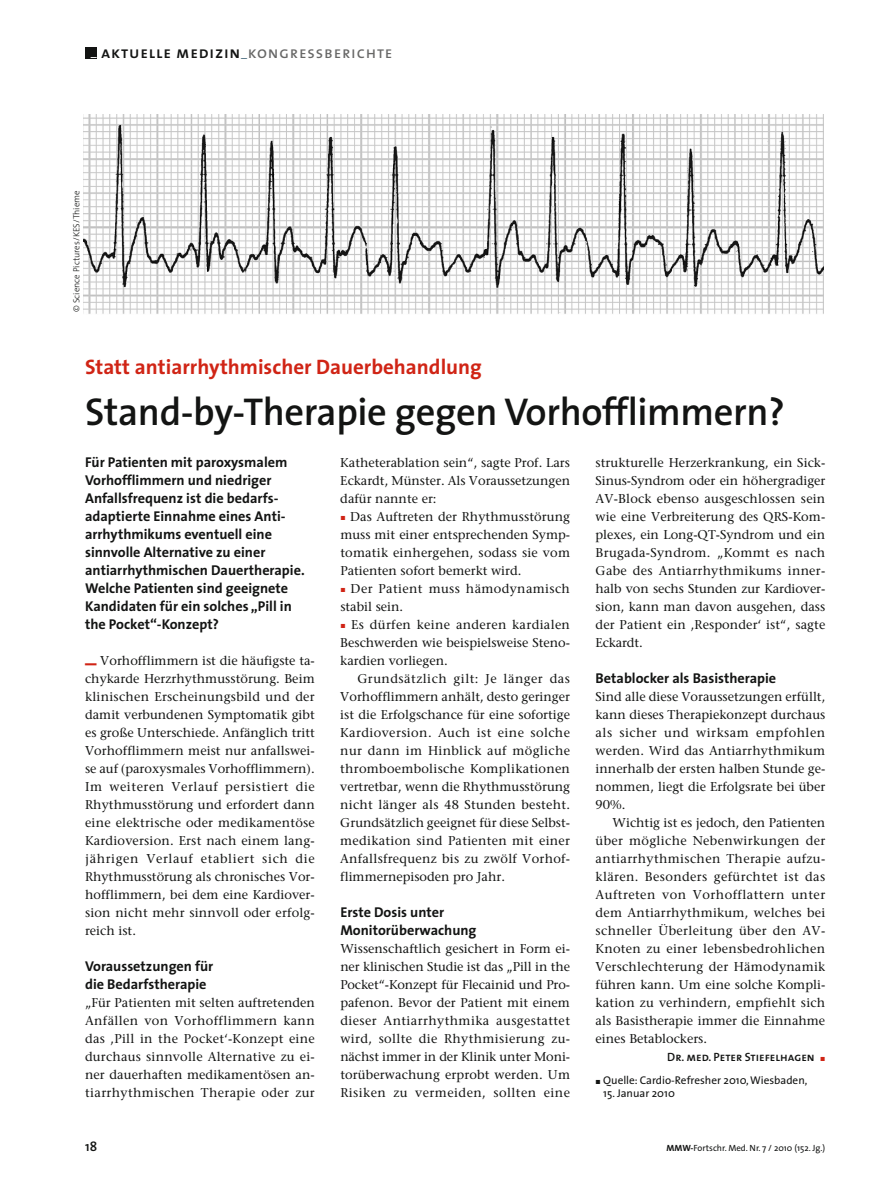
<style>
.page{position:relative;width:893px;height:1191px;background:#fff}
.page>*{position:absolute;margin:0;border:0;box-sizing:border-box;transform-origin:0 0}
.t1{font:600 39px "The Sans";letter-spacing:-.01em;color:#131413}
.t2{font:700 21px "The Sans";color:#d02415}
.t3{font:16.5px "The Sans Caps";letter-spacing:.05em;color:#676766}
.t4{font:700 14.25px/18px "The Sans";color:#131413}
.t5{font:600 13.5px "The Sans";color:#131413}
.t6{font:12.75px/18px "Stone Serif";color:#131413;text-align:justify}
.t7{font:12px "The Sans Semi Bold Caps";color:#131413}
.t8{font:11.25px "The Sans";color:#131413}
.t9{font:9px "The Sans";color:#131413}
.t10{font:300 9px "The Sans";color:#131413}
.s1{font-family:"The Sans Semi Bold Caps";color:#131413}
.s2{font-family:"The Sans Semi Bold Expert";font-size:6px;color:#d02415}
.s3{font-family:"The Sans";font-weight:900;color:#d02415}
.s4{font-family:"The Sans Expert";font-size:6px}
.s5{font-weight:700}
</style>
<div class="page">
<div style="left:85px;top:47px;width:12px;height:12px;background:#131413"></div>
<img style="left:83px;top:114px;width:740px;height:200px">
<p class="t3" style="left:91px;top:43px;width:303px"><sub>–</sub> <span class="s1">aktuelle medizin</span><sub>–</sub>kongressberichte</p>
<p class="t10" style="left:73px;top:312px;width:123px;rotate:-90deg">© Science Pictures/KES/Thieme</p>
<h2 class="t2" style="left:85px;top:358px;width:398px">Statt antiarrhythmischer Dauerbehandlung</h2>
<h1 class="t1" style="left:85px;top:397px;width:701px">Stand-by-Therapie gegen Vorhofflimmern?</h1>
<p class="t4" style="left:85px;top:455px;width:221px">Für Patienten mit paroxysmalem<br>Vorhofflimmern und niedriger<br>Anfallsfrequenz ist die bedarfs&shy;adaptierte Einnahme eines Anti&shy;arrhythmikums eventuell eine sinnvolle Alternative zu einer antiarrhythmischen Dauertherapie.<br>Welche Patienten sind geeignete<br>Kandidaten für ein solches „Pill in the Pocket“-Konzept?</p>
<p class="t6" style="left:340px;top:455px;width:231px;text-align:left">Katheterablation sein“, sagte Prof. Lars<br>Eckardt, Münster. Als Voraussetzungen dafür nannte er:<br><span class="s2">ó</span> Das Auftreten der Rhythmusstörung muss mit einer entsprechenden Symp&shy;tomatik einhergehen, sodass sie vom<br>Patienten sofort bemerkt wird.<br><span class="s2">ó</span> Der Patient muss hämodynamisch stabil sein.<br><span class="s2">ó</span> Es dürfen keine anderen kardialen<br>Beschwerden wie beispielsweise Steno&shy;kardien vorliegen.</p>
<p class="t6" style="left:340px;top:671px;width:231px;text-indent:17px">Grundsätzlich gilt: Je länger das Vorhofflimmern anhält, desto geringer ist die Erfolgschance für eine sofortige Kardioversion. Auch ist eine solche nur dann im Hinblick auf mögliche thromboembolische Komplikationen vertretbar, wenn die Rhythmusstörung nicht länger als 48 Stunden besteht.<br>Grundsätzlich geeignet für diese Selbst&shy;medikation sind Patienten mit einer Anfallsfrequenz bis zu zwölf Vorhof&shy;flimmernepisoden pro Jahr.</p>
<p class="t4" style="left:340px;top:905px;width:138px">Erste Dosis unter<br>Monitorüberwachung</p>
<p class="t6" style="left:340px;top:941px;width:231px">Wissenschaftlich gesichert in Form ei&shy;ner klinischen Studie ist das „Pill in the Pocket“-Konzept für Flecainid und Pro&shy;pafenon. Bevor der Patient mit einem dieser Antiarrhythmika ausgestattet wird, sollte die Rhythmisierung zu&shy;nächst immer in der Klinik unter Moni&shy;torüberwachung erprobt werden. Um Risiken zu vermeiden, sollten eine</p>
<p class="t6" style="left:595px;top:455px;width:231px">strukturelle Herzerkrankung, ein Sick-Sinus-Syndrom oder ein höhergradiger AV-Block ebenso ausgeschlossen sein wie eine Verbreiterung des QRS-Kom&shy;plexes, ein Long-QT-Syndrom und ein Brugada-Syndrom. „Kommt es nach Gabe des Antiarrhythmikums inner&shy;halb von sechs Stunden zur Kardiover&shy;sion, kann man davon ausgehen, dass der Patient ein ,Responder‘ ist“, sagte Eckardt.</p>
<p class="t4" style="left:595px;top:671px;width:182px">Betablocker als Basistherapie</p>
<p class="t6" style="left:595px;top:689px;width:231px">Sind alle diese Voraussetzungen erfüllt, kann dieses Therapiekonzept durchaus als sicher und wirksam empfohlen werden. Wird das Antiarrhythmikum innerhalb der ersten halben Stunde ge&shy;nommen, liegt die Erfolgsrate bei über 90%.</p>
<p class="t6" style="left:595px;top:815px;width:231px;text-indent:17px">Wichtig ist es jedoch, den Patienten über mögliche Nebenwirkungen der antiarrhythmischen Therapie aufzu&shy;klären. Besonders gefürchtet ist das Auftreten von Vorhofflattern unter dem Antiarrhythmikum, welches bei schneller Überleitung über den AV-Knoten zu einer lebensbedrohlichen Verschlechterung der Hämodynamik führen kann. Um eine solche Kompli&shy;kation zu verhindern, empfiehlt sich als Basistherapie immer die Einnahme eines Betablockers.</p>
<p class="t7" style="left:667px;top:1050px;width:159px">Dr. med. Peter Stiefelhagen <span class="s2">ó</span></p>
<p class="t6" style="left:85px;top:653px;width:231px"><span class="s3">–</span> Vorhofflimmern ist die häufigste ta&shy;chykarde Herzrhythmusstörung. Beim klinischen Erscheinungsbild und der damit verbundenen Symptomatik gibt es große Unterschiede. Anfänglich tritt Vorhofflimmern meist nur anfallswei&shy;se auf (paroxysmales Vorhofflimmern).<br>Im weiteren Verlauf persistiert die Rhythmusstörung und erfordert dann eine elektrische oder medikamentöse Kar dio version. Erst nach einem lang&shy;jährigen Verlauf etabliert sich die Rhythmusstörung als chronisches Vor&shy;hofflimmern, bei dem eine Kardiover&shy;sion nicht mehr sinnvoll oder erfolg&shy;reich ist.</p>
<p class="t4" style="left:85px;top:959px;width:130px">Voraussetzungen für die Bedarfstherapie</p>
<p class="t6" style="left:85px;top:995px;width:231px">„Für Patienten mit selten auftretenden Anfällen von Vorhofflimmern kann das ,Pill in the Pocket‘-Konzept eine durchaus sinnvolle Alternative zu ei&shy;ner dauerhaften medikamentösen an&shy;tiarrhythmischen Therapie oder zur</p>
<p class="t8" style="left:595px;top:1076px;width:213px"><span class="s4">ó</span> Quelle: Cardio-Refresher 2010, Wiesbaden,</p>
<p class="t8" style="left:603px;top:1089px;width:73px">15. Januar 2010</p>
<p class="t5" style="left:85px;top:1142px;width:14px">18</p>
<p class="t9" style="left:666px;top:1145px;width:160px"><span class="s5">MMW-</span>Fortschr. Med. Nr. 7 / 2010 (152. Jg.)</p>
</div>
